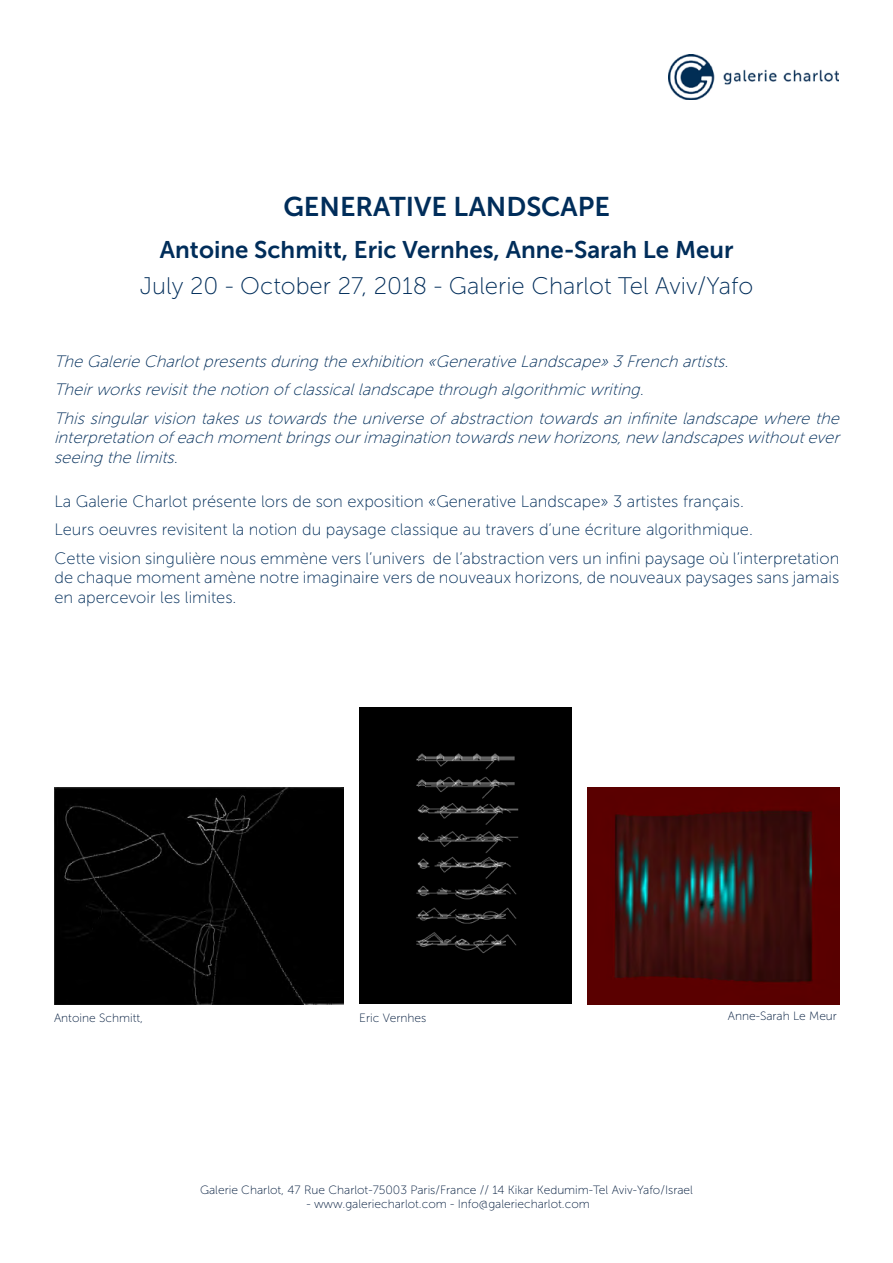
<style>
.page{position:relative;width:893px;height:1263px;background:#fff}
.page>*{position:absolute;margin:0;border:0;box-sizing:border-box;transform-origin:0 0}
.t1{font:27px "Museo Sans 700";color:#002d5a}
.t2{font:24px "Museo Sans 100";color:#002d5a}
.t3{font:24px "Museo Sans 700";color:#002d5a}
.t4{font:16.5px/28.3px "Museo Sans 100";color:#002d5a}
.t5{font:italic 16.5px/28.3px "Museo Sans 100";color:#002d5a}
.t6{font:12px "Museo Sans 100";color:#001a3c}
</style>
<div class="page">
<img style="left:668px;top:54px;width:171px;height:46px">
<img style="left:54px;top:788px;width:289px;height:217px">
<img style="left:359px;top:708px;width:213px;height:295px">
<img style="left:588px;top:788px;width:251px;height:217px">
<h1 class="t1" style="left:283px;top:191px;width:328px">GENERATIVE LANDSCAPE</h1>
<h2 class="t3" style="left:160px;top:237px;width:575px">Antoine Schmitt, Eric Vernhes, Anne-Sarah Le Meur</h2>
<h2 class="t2" style="left:140px;top:273px;width:615px">July 20 - October 27, 2018 - Galerie Charlot Tel Aviv/Yafo</h2>
<p class="t5" style="left:54px;top:347px;width:791px">The Galerie Charlotpresentsduring the exhibition «Generative Landscape»3 French artists.<br>Theirworksrevisitthe notion ofclassicallandscape through algorithmic writing.<br>Thissingularvision takesustowardsthe universe ofabstraction towardsan infinite landscape where the</p>
<p class="t5" style="left:54px;top:428px;width:791px;line-height:19.8px">interpretation ofeach momentbringsourimagination towardsnew horizons,new landscapeswithoutever seeing the limits.</p>
<p class="t4" style="left:54px;top:487px;width:786px">La Galerie Charlot présente lors de son exposition «Generative Landscape» 3 artistes français.<br>Leurs oeuvres revisitent la notion du paysage classique au travers d’une écriture algorithmique.<br>Cette vision singulière nous emmène vers l’univers de l’abstraction vers un infini paysage où l’interpretation</p>
<p class="t4" style="left:54px;top:568px;width:786px;line-height:19.8px">de chaque moment amène notre imaginaire vers de nouveaux horizons, de nouveaux paysages sans jamais en apercevoir les limites.</p>
<p class="t6" style="left:54px;top:1012px;width:91px">Antoine Schmitt,</p>
<p class="t6" style="left:359px;top:1012px;width:68px">Eric Vernhes</p>
<p class="t6" style="left:728px;top:1010px;width:111px">Anne-Sarah Le Meur</p>
<p class="t6" style="left:200px;top:1183px;width:494px">Galerie Charlot, 47 Rue Charlot-75003 Paris/France // 14 Kikar Kedumim-Tel Aviv-Yafo/Israel</p>
<p class="t6" style="left:306px;top:1198px;width:285px">- www.galeriecharlot.com - Info@galeriecharlot.com</p>
</div>
